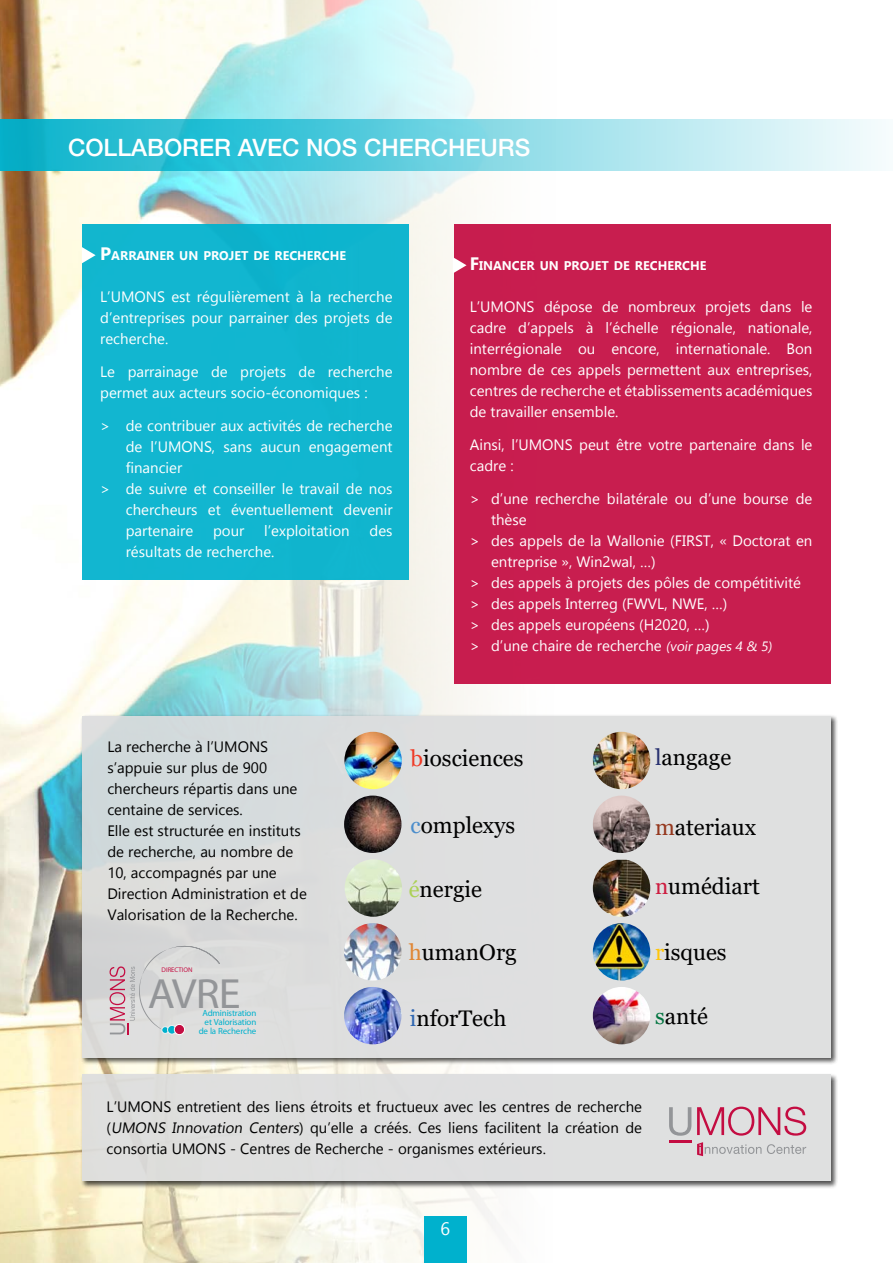
<style>
.page{position:relative;width:893px;height:1263px;background:#fff}
.page>*{position:absolute;margin:0;border:0;box-sizing:border-box;transform-origin:0 0}
.t1{font:42.45px "Comfortaa";color:#939598;scale:1.05 1}
.t2{font:500 24px "Helvetica Neue LT";color:#fff}
.t3{font:22.5px "Georgia";color:#000}
.t4{font:18px "Gadugi";color:#fff}
.t5{font:15px/21px "Gadugi";color:#fff;text-align:justify}
.t6{font:15px/21px "Gadugi";color:#000}
.t7{font:700 12.6px "Gadugi";color:#fff}
.t8{font:9px/9px "Comfortaa";letter-spacing:-.015em;color:#00b1cd;text-align:right}
.t9{font:6.75px "Comfortaa";color:#c40d42}
.s1{font-size:18px}
.s2{font-size:13.5px}
.s3{color:#ef3b27}
.s4{color:#4b8dcb}
.s5{color:#acd156}
.s6{color:#e08736}
.s7{color:#3168b2}
.s8{color:#283170}
.s9{color:#95391f}
.s10{color:#cd1e41}
.s11{color:#ffc60b}
.s12{color:#00743f}
</style>
<div class="page">
<img style="left:0;top:0;width:882px;height:1263px">
<div style="left:82px;top:224px;width:326px;height:355px;background:#12b6d0"></div>
<svg style="left:0;top:119px;width:882px;height:51px;background:#75d4e2"></svg>
<div style="left:424px;top:1216px;width:43px;height:47px;background:#00b1cd"></div>
<div style="left:80px;top:714px;width:758px;height:351px;background:#000;opacity:.75"></div>
<div style="left:82px;top:716px;width:748px;height:341px;background:#dcddde"></div>
<img style="left:344px;top:795px;width:57px;height:58px;border-radius:29px">
<img style="left:345px;top:859px;width:57px;height:58px;border-radius:29px">
<img style="left:344px;top:732px;width:58px;height:57px;border-radius:29px">
<img style="left:344px;top:923px;width:57px;height:57px;border-radius:29px">
<img style="left:344px;top:987px;width:57px;height:57px;border-radius:29px">
<img style="left:593px;top:732px;width:57px;height:57px;border-radius:29px">
<img style="left:593px;top:795px;width:57px;height:58px;border-radius:29px">
<img style="left:593px;top:987px;width:57px;height:57px;border-radius:29px">
<img style="left:593px;top:860px;width:57px;height:57px">
<img style="left:593px;top:923px;width:57px;height:57px;border-radius:29px">
<div style="left:454px;top:224px;width:376px;height:460px;background:#c81e4f"></div>
<svg style="left:82px;top:247px;width:14px;height:16px"></svg>
<svg style="left:453px;top:257px;width:14px;height:16px"></svg>
<svg style="left:110px;top:946px;width:110px;height:88px"></svg>
<div style="left:162px;top:1027px;width:7px;height:6px;background:#00b1cd;border-radius:50%"></div>
<div style="left:162px;top:1026px;width:7px;height:7px;border:1px solid #f1f1f2;border-radius:50%"></div>
<div style="left:168px;top:1025px;width:8px;height:9px;background:#00b1cd;border-radius:50%"></div>
<div style="left:167px;top:1025px;width:9px;height:9px;border:1px solid #f1f1f2;border-radius:50%"></div>
<div style="left:174px;top:1024px;width:11px;height:11px;background:#c40d42;border-radius:50%"></div>
<div style="left:174px;top:1024px;width:11px;height:11px;border:1px solid #fff;border-radius:50%"></div>
<div style="left:80px;top:1073px;width:758px;height:116px;background:#000;opacity:.75"></div>
<div style="left:82px;top:1074px;width:748px;height:107px;background:#dcddde"></div>
<svg style="left:669px;top:1107px;width:22px;height:29px"></svg>
<svg style="left:697px;top:1106px;width:109px;height:29px"></svg>
<hr style="left:669px;top:1140px;width:22px;height:2px;background:#c40d42">
<svg style="left:767px;top:1144px;width:39px;height:10px"></svg>
<svg style="left:697px;top:1142px;width:64px;height:14px"></svg>
<h2 class="t2" style="left:68px;top:133px;width:464px">COLLABORER AVEC NOS CHERCHEURS</h2>
<p class="t7" style="left:100px;top:248px;width:247px"><span class="s1">P</span>ARRAINER UN PROJET DE RECHERCHE</p>
<p class="t5" style="left:100px;top:286px;width:294px">L’UMONS est régulièrement à la recherche d’entreprises pour parrainer des projets de recherche.</p>
<p class="t5" style="left:100px;top:361px;width:294px">Le parrainage de projets de recherche permet aux acteurs socio-économiques :</p>
<p class="t5" style="left:100px;top:415px;width:294px">&gt; de contribuer aux activités de recherche</p>
<p class="t5" style="left:126px;top:436px;width:268px">de l’UMONS, sans aucun engagement</p>
<p class="t5" style="left:126px;top:457px;width:58px">financier</p>
<p class="t5" style="left:100px;top:478px;width:294px">&gt; de suivre et conseiller le travail de nos</p>
<p class="t5" style="left:126px;top:499px;width:268px">chercheurs et éventuellement devenir</p>
<p class="t5" style="left:126px;top:520px;width:69px">partenaire</p>
<p class="t5" style="left:213px;top:520px;width:33px">pour</p>
<p class="t5" style="left:264px;top:520px;width:87px">l’exploitation</p>
<p class="t5" style="left:370px;top:520px;width:25px">des</p>
<p class="t5" style="left:126px;top:541px;width:150px">résultats de recherche.</p>
<p class="t7" style="left:470px;top:258px;width:238px"><span class="s1">F</span>INANCER UN PROJET DE RECHERCHE</p>
<p class="t5" style="left:470px;top:296px;width:344px">L’UMONS dépose de nombreux projets dans le cadre d’appels à l’échelle régionale, nationale, interrégionale ou encore, internationale. Bon nombre de ces appels permettent aux entreprises, centres de recherche et établissements académiques de travailler ensemble.</p>
<p class="t5" style="left:470px;top:434px;width:344px">Ainsi, l’UMONS peut être votre partenaire dans le cadre :</p>
<p class="t5" style="left:470px;top:488px;width:344px">&gt; d’une recherche bilatérale ou d’une bourse de</p>
<p class="t5" style="left:491px;top:509px;width:37px">thèse</p>
<p class="t5" style="left:470px;top:530px;width:344px">&gt; des appels de la Wallonie (FIRST, « Doctorat en</p>
<p class="t5" style="left:491px;top:551px;width:166px">entreprise », Win2wal, …)</p>
<p class="t5" style="left:470px;top:572px;width:333px">&gt; des appels à projets des pôles de compétitivité</p>
<p class="t5" style="left:470px;top:593px;width:259px">&gt; des appels Interreg (FWVL, NWE, …)</p>
<p class="t5" style="left:470px;top:614px;width:241px">&gt; des appels européens (H2020, …)</p>
<p class="t5" style="left:470px;top:635px;width:306px">&gt; d’une chaire de recherche <span class="s2">(voir pages 4 &amp; 5)</span></p>
<p class="t6" style="left:107px;top:736px;width:201px">La recherche à l’UMONS s’appuie sur plus de 900 chercheurs répartis dans une centaine de services.<br>Elle est structurée en instituts de recherche, au nombre de<br>10, accompagnés par une<br>Direction Administration et de<br>Valorisation de la Recherche.</p>
<p class="t9" style="left:162px;top:965px;width:33px">DIRECTION</p>
<h1 class="t1" style="left:148px;top:967px;width:90px">AVRE</h1>
<p class="t8" style="left:199px;top:1009px;width:59px">Administration et Valorisation de la Recherche</p>
<h3 class="t3" style="left:411px;top:745px;width:114px"><span class="s3">b</span>iosciences</h3>
<h3 class="t3" style="left:411px;top:811px;width:106px"><span class="s4">c</span>omplexys</h3>
<h3 class="t3" style="left:409px;top:875px;width:75px"><span class="s5">é</span>nergie</h3>
<h3 class="t3" style="left:409px;top:939px;width:109px"><span class="s6">h</span>umanOrg</h3>
<h3 class="t3" style="left:410px;top:1005px;width:98px"><span class="s7">i</span>nforTech</h3>
<h3 class="t3" style="left:655px;top:743px;width:78px"><span class="s8">l</span>angage</h3>
<h3 class="t3" style="left:655px;top:814px;width:103px"><span class="s9">m</span>ateriaux</h3>
<h3 class="t3" style="left:655px;top:873px;width:106px"><span class="s10">n</span>umédiart</h3>
<h3 class="t3" style="left:655px;top:939px;width:73px"><span class="s11">r</span>isques</h3>
<h3 class="t3" style="left:655px;top:1003px;width:54px"><span class="s12">s</span>anté</h3>
<p class="t6" style="left:107px;top:1096px;width:537px;text-align:justify">L’UMONS entretient des liens étroits et fructueux avec les centres de recherche (UMONS Innovation Centers) qu’elle a créés. Ces liens facilitent la création de consortia UMONS - Centres de Recherche - organismes extérieurs.</p>
<p class="t4" style="left:441px;top:1218px;width:11px">6</p>
</div>
